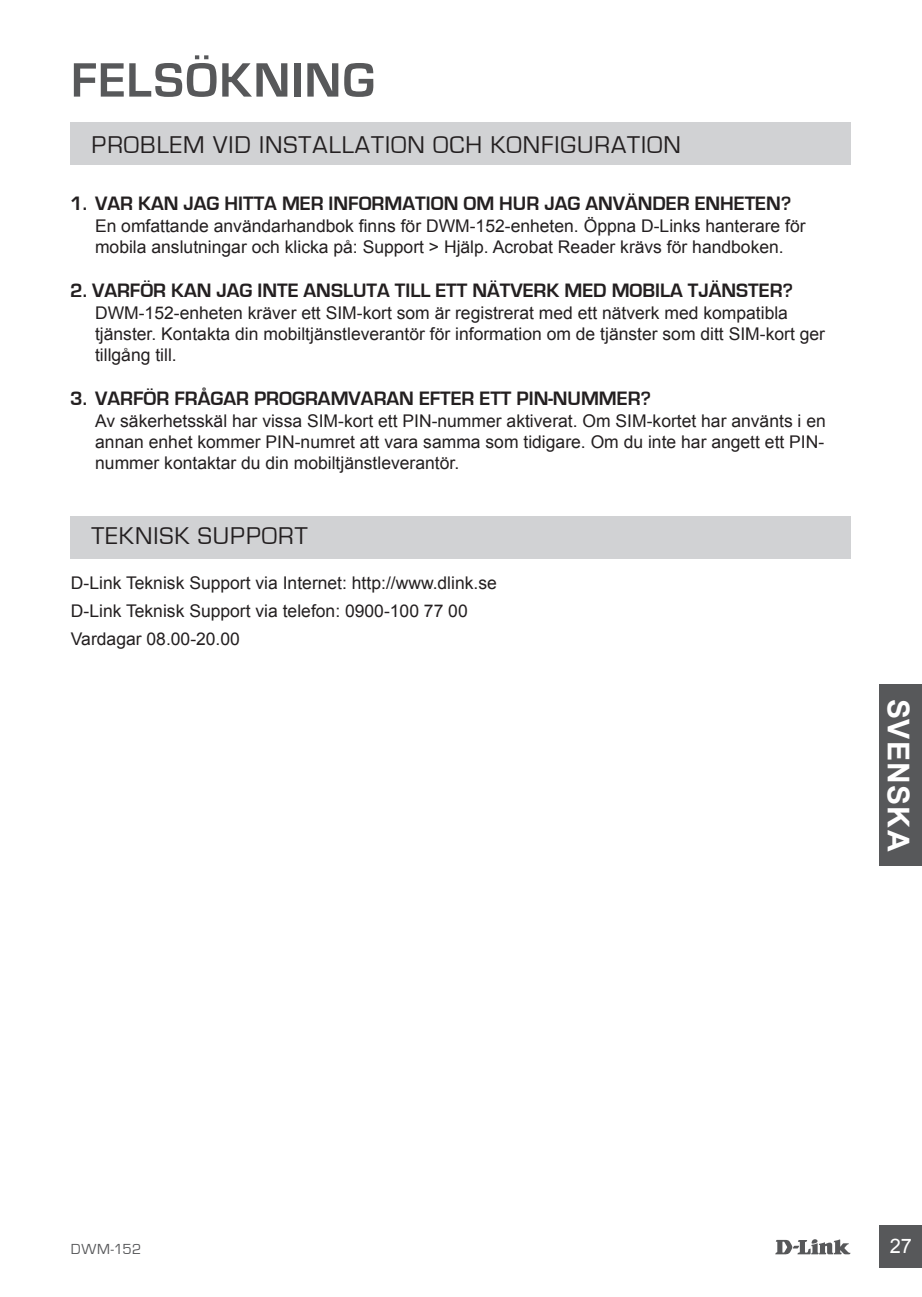
<style>
.page{position:relative;width:922px;height:1297px;background:#fff}
.page>*{position:absolute;margin:0;border:0;box-sizing:border-box;transform-origin:0 0}
.t1{font:700 50px "Eurostile";letter-spacing:.03em;color:#57585a}
.t2{font:700 30px "Arial";letter-spacing:.035em;color:#fff}
.t3{font:25px "Eurostile";letter-spacing:.04em;color:#231f20}
.t4{font:700 20px "Eurostile";color:#231f20}
.t5{font:20px "Arial";color:#fff}
.t6{font:17.5px/21px "Arial";color:#231f20}
.t7{font:15px "Eurostile";letter-spacing:.035em;color:#57585a}
</style>
<div class="page">
<svg style="left:775px;top:1239px;width:75px;height:15px"></svg>
<div style="left:879px;top:1226px;width:42px;height:42px;background:#57585a"></div>
<div style="left:879px;top:684px;width:42px;height:182px;background:#57585a"></div>
<div style="left:71px;top:122px;width:779px;height:43px;background:#d1d2d4"></div>
<div style="left:71px;top:516px;width:779px;height:42px;background:#d1d2d4"></div>
<h1 class="t1" style="left:71px;top:53px;width:305px">FELSÖKNING</h1>
<h3 class="t3" style="left:92px;top:131px;width:590px">PROBLEM VID INSTALLATION OCH KONFIGURATION</h3>
<p class="t4" style="left:70px;top:192px;width:722px">1. VAR KAN JAG HITTA MER INFORMATION OM HUR JAG ANVÄNDER ENHETEN?</p>
<p class="t6" style="left:95px;top:216px;width:712px">En omfattande användarhandbok finns för DWM-152-enheten. Öppna D-Links hanterare för mobila anslutningar och klicka på: Support &gt; Hjälp. Acrobat Reader krävs för handboken.</p>
<p class="t4" style="left:70px;top:279px;width:724px">2. VARFÖR KAN JAG INTE ANSLUTA TILL ETT NÄTVERK MED MOBILA TJÄNSTER?</p>
<p class="t6" style="left:95px;top:303px;width:731px">DWM-152-enheten kräver ett SIM-kort som är registrerat med ett nätverk med kompatibla tjänster. Kontakta din mobiltjänstleverantör för information om de tjänster som ditt SIM-kort ger tillgång till.</p>
<p class="t4" style="left:70px;top:387px;width:582px">3. VARFÖR FRÅGAR PROGRAMVARAN EFTER ETT PIN-NUMM ER?</p>
<p class="t6" style="left:95px;top:411px;width:732px;text-align:justify">Av säkerhetsskäl har vissa SIM-kort ett PIN-nummer aktiverat. Om SIM-kortet har använts i en annan enhet kommer PIN-numret att vara samma som tidigare. Om du inte har angett ett PIN&shy;nummer kontaktar du din mobiltjänstleverantör.</p>
<h3 class="t3" style="left:92px;top:522px;width:217px">TEKNISK SUPPORT</h3>
<p class="t6" style="left:71px;top:569px;width:427px;line-height:28px">D-Link Teknisk Support via Internet: http://www.dlink.se<br>D-Link Teknisk Support via telefon: 0900-100 77 00<br>Vardagar 08.00-20.00</p>
<h2 class="t2" style="left:917px;top:699px;width:154px;rotate:90deg">SVENSKA</h2>
<p class="t7" style="left:71px;top:1241px;width:72px">DWM-152</p>
<p class="t5" style="left:889px;top:1233px;width:24px">27</p>
</div>
